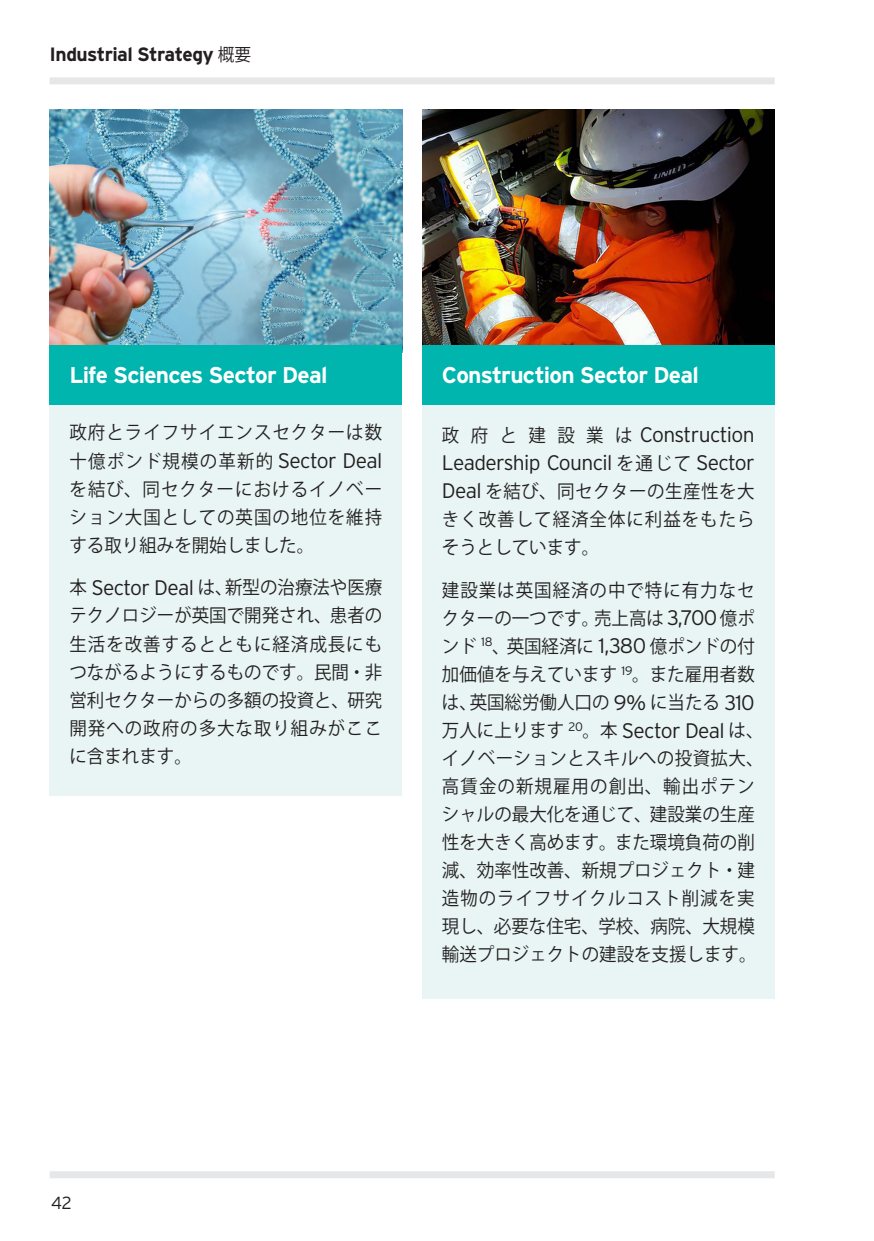
<style>
.page{position:relative;width:874px;height:1241px;background:#fff}
.page>*{position:absolute;margin:0;border:0;box-sizing:border-box;transform-origin:0 0}
.t1{font:700 22.75px "Interstate";letter-spacing:-.035em;color:#fff}
.t2{font:300 21px/28px "Interstate";letter-spacing:-.03em;color:#231f20}
.t3{font:700 19.25px "Interstate";letter-spacing:-.035em;color:#231f20}
.t4{font:18.38px/28px "Koz Go Pr 6 N";letter-spacing:.005em;color:#231f20;text-align:justify;scale:.95 1}
.t5{font:300 17.5px "Interstate";color:#231f20}
.s1{font-family:"Koz Go Pr 6 N";font-weight:400;font-size:17.5px}
.s2{font-family:"Interstate";font-weight:300;font-size:21px}
.s3{font-family:"Koz Go Pr 6 N";font-weight:400;font-size:18.38px}
</style>
<div class="page">
<div style="left:50px;top:77px;width:724px;height:7px;background:#e6e7e9"></div>
<div style="left:50px;top:1170px;width:724px;height:7px;background:#e6e7e9"></div>
<img style="left:50px;top:109px;width:352px;height:236px">
<img style="left:422px;top:109px;width:352px;height:236px">
<div style="left:50px;top:345px;width:352px;height:60px;background:#00b5ae"></div>
<div style="left:50px;top:405px;width:352px;height:390px;background:#e8f5f4"></div>
<div style="left:422px;top:345px;width:352px;height:60px;background:#00b5ae"></div>
<div style="left:422px;top:405px;width:352px;height:593px;background:#e8f5f4"></div>
<p class="t3" style="left:50px;top:43px;width:203px">Industrial Strategy <span class="s1">概要</span></p>
<p class="t1" style="left:69px;top:361px;width:259px">Life Sciences Sector Deal</p>
<p class="t4" style="left:69px;top:419px;width:330px">政府とライフサイエンスセクターは数十億ポンド規模の革新的 <span class="s2">Sector Deal</span>を結び、同セクターにおけるイノベーション大国としての英国の地位を維持する取り組みを開始しました。</p>
<p class="t4" style="left:69px;top:574px;width:330px">本 <span class="s2">Sector Deal</span> は、新型の治療法や医療テクノロジーが英国で開発され、患者の生活を改善するとともに経済成長にもつながるようにするものです。民間・非営利セクターからの多額の投資と、研究開発への政府の多大な取り組みがここに含まれます。</p>
<p class="t1" style="left:441px;top:361px;width:258px">Construction Sector Deal</p>
<p class="t2" style="left:441px;top:421px;width:314px"><span class="s3">政 府 と 建 設 業 は</span> Construction<br>Leadership Council <span class="s3">を通じて</span> Sector</p>
<p class="t4" style="left:441px;top:477px;width:330px"><span class="s2">Deal</span> を結び、同セクターの生産性を大きく改善して経済全体に利益をもたらそうとしています。</p>
<p class="t4" style="left:441px;top:576px;width:340px;text-align:left">建設業は英国経済の中で特に有力なセクターの一つです。売上高は <span class="s2">3,700</span>億ポンド <sup>18</sup>、英国経済に <span class="s2">1,380</span> 億ポンドの付加価値を与えています <sup>19</sup>。また雇用者数は、英国総労働人口の <span class="s2">9%</span> に当たる <span class="s2">310</span>万人に上ります <sup>20</sup>。本 <span class="s2">Sector Deal</span> は、イノベーションとスキルへの投資拡大、高賃金の新規雇用の創出、輸出ポテンシャルの最大化を通じて、建設業の生産性を大きく高めます。また環境負荷の削減、効率性改善、新規プロジェクト・建造物のライフサイクルコスト削減を実現し、必要な住宅、学校、病院、大規模輸送プロジェクトの建設を支援します。</p>
<p class="t5" style="left:51px;top:1192px;width:22px">42</p>
</div>
